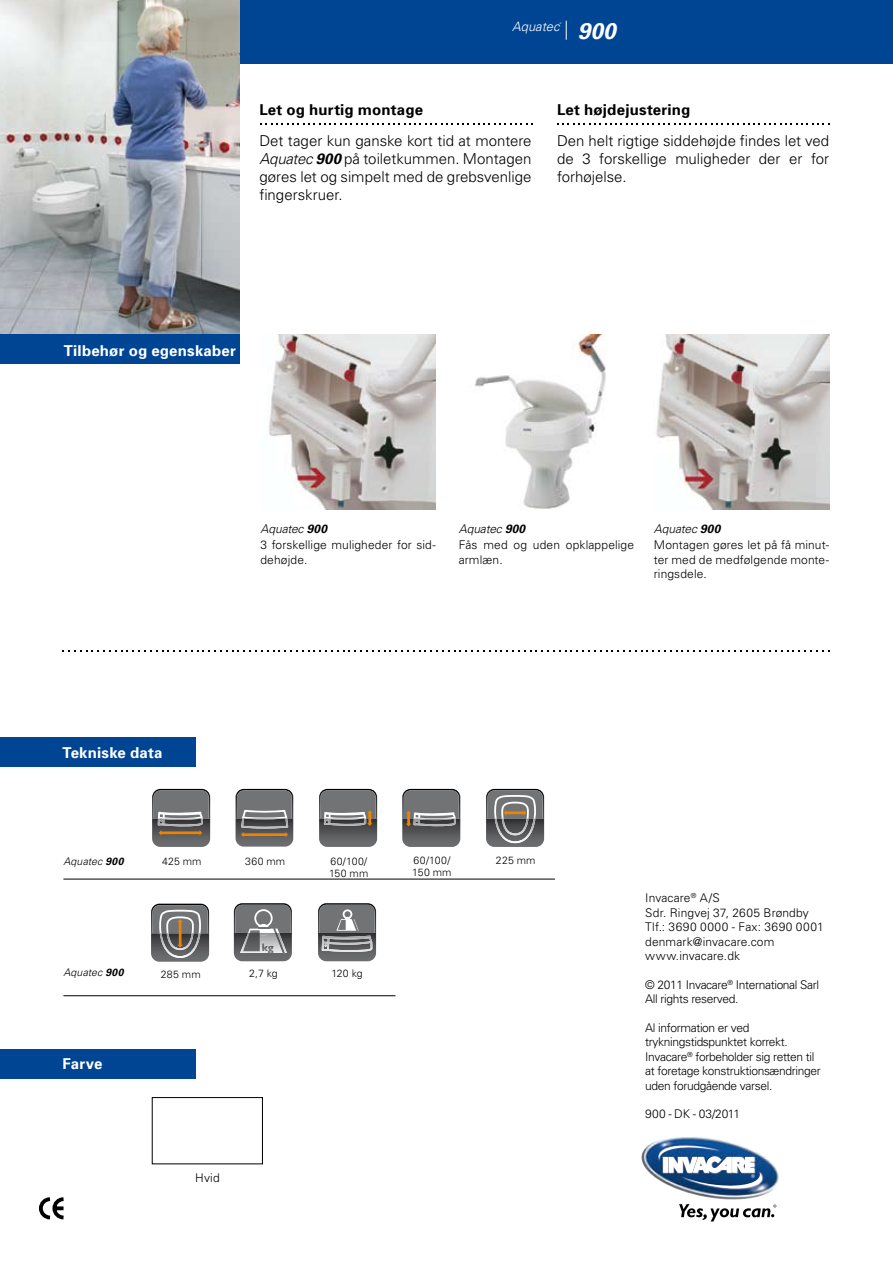
<style>
.page{position:relative;width:893px;height:1263px;background:#fff}
.page>*{position:absolute;margin:0;border:0;box-sizing:border-box;transform-origin:0 0}
.t1{font:italic 700 22.8px "Univers";color:#fff}
.t2{font:300 15px/18px "Univers";color:#000;text-align:justify}
.t3{font:700 15px "Univers";letter-spacing:.015em;color:#fff}
.t4{font:700 15px "Univers";letter-spacing:.01em;color:#000}
.t5{font:italic 300 12.9px "Univers";color:#fff}
.t6{font:300 12px/14.4px "Univers";letter-spacing:-.005em;color:#000}
.t7{font:300 12px/14.4px "Univers";letter-spacing:-.03em;color:#000}
.t8{font:300 12px/16.5px "Univers";letter-spacing:.015em;color:#000}
.t9{font:700 10.95px "Gill Sans";color:#727375}
.t10{font:300 10.5px/12.6px "Univers";letter-spacing:.015em;color:#000}
.t11{font:italic 300 10.5px "Univers";letter-spacing:.015em;color:#000}
.t12{font:italic 300 2.25px "Univers";color:#fff}
.s1{font-style:italic}
.s2{font-weight:700;font-style:italic}
.s3{font-weight:700}
</style>
<div class="page">
<div style="left:227px;top:0;width:666px;height:64px;background:#004494"></div>
<img style="left:0;top:0;width:239px;height:334px">
<svg style="left:39px;top:1197px;width:25px;height:23px"></svg>
<div style="left:0;top:737px;width:196px;height:30px;background:#004494"></div>
<svg style="left:62px;top:651px;width:767px;height:1px"></svg>
<img style="left:269px;top:334px;width:167px;height:176px">
<svg style="left:260px;top:123px;width:273px;height:1px"></svg>
<svg style="left:557px;top:123px;width:272px;height:1px"></svg>
<img style="left:474px;top:334px;width:132px;height:176px">
<img style="left:656px;top:334px;width:173px;height:176px">
<svg style="left:566px;top:21px;width:1px;height:19px"></svg>
<div style="left:152px;top:1097px;width:111px;height:67px;border:1px solid #000"></div>
<img style="left:641px;top:1137px;width:138px;height:63px">
<img style="left:658px;top:1143px;width:104px;height:48px">
<svg style="left:679px;top:1204px;width:97px;height:17px"></svg>
<div style="left:0;top:1049px;width:196px;height:29px;background:#004494"></div>
<div style="left:0;top:334px;width:239px;height:30px;background:#004494"></div>
<hr style="left:63px;top:879px;width:492px;height:1px;background:#000">
<img style="left:152px;top:835px;width:58px;height:12px">
<svg style="left:152px;top:789px;width:58px;height:46px"></svg>
<img style="left:236px;top:837px;width:57px;height:10px">
<svg style="left:236px;top:789px;width:57px;height:48px"></svg>
<img style="left:319px;top:826px;width:58px;height:21px">
<svg style="left:319px;top:789px;width:58px;height:37px"></svg>
<img style="left:402px;top:826px;width:58px;height:21px">
<svg style="left:402px;top:789px;width:58px;height:37px"></svg>
<img style="left:487px;top:843px;width:56px;height:4px">
<svg style="left:486px;top:789px;width:58px;height:54px"></svg>
<img style="left:152px;top:958px;width:56px;height:4px">
<svg style="left:151px;top:904px;width:58px;height:54px"></svg>
<img style="left:234px;top:954px;width:58px;height:7px">
<svg style="left:234px;top:903px;width:58px;height:51px"></svg>
<img style="left:318px;top:952px;width:58px;height:9px">
<svg style="left:318px;top:903px;width:58px;height:49px"></svg>
<hr style="left:63px;top:995px;width:332px;height:1px;background:#000">
<p class="t5" style="left:512px;top:18px;width:49px">Aquatec</p>
<p class="t12" style="left:560px;top:22px;width:3px">®</p>
<h1 class="t1" style="left:578px;top:18px;width:39px">900</h1>
<p class="t4" style="left:259px;top:100px;width:165px">Let og hurtig montage</p>
<p class="t2" style="left:259px;top:131px;width:274px">Det tager kun ganske kort tid at montere <span class="s1">Aquatec</span> <span class="s2">900</span> på toiletkummen. Montagen gøres let og simpelt med de grebsvenlige fingerskruer.</p>
<p class="t4" style="left:557px;top:100px;width:135px">Let højdejustering</p>
<p class="t2" style="left:557px;top:131px;width:274px">Den helt rigtige siddehøjde findes let ved de 3 forskellige muligheder der er for forhøjelse.</p>
<p class="t3" style="left:64px;top:341px;width:174px">Tilbehør og egenskaber</p>
<p class="t6" style="left:260px;top:520px;width:177px;line-height:16.5px"><span class="s1">Aquatec</span> <span class="s2">900<br></span>3 forskellige muligheder for sid-</p>
<p class="t6" style="left:260px;top:552px;width:48px">dehøjde.</p>
<p class="t8" style="left:459px;top:520px;width:177px"><span class="s1">Aquatec</span> <span class="s2">900<br></span>Fås med og uden opklappelige</p>
<p class="t6" style="left:459px;top:552px;width:46px">armlæn.</p>
<p class="t6" style="left:654px;top:520px;width:177px;line-height:16.5px"><span class="s1">Aquatec</span> <span class="s2">900<br></span>Montagen gøres let på få minut-</p>
<p class="t6" style="left:654px;top:552px;width:177px">ter med de medfølgende monte&shy;ringsdele.</p>
<p class="t3" style="left:63px;top:743px;width:102px">Tekniske data</p>
<p class="t11" style="left:63px;top:854px;width:62px">Aquatec <span class="s3">900</span></p>
<p class="t10" style="left:162px;top:854px;width:41px">425 mm</p>
<p class="t10" style="left:245px;top:854px;width:42px">360 mm</p>
<p class="t10" style="left:329px;top:854px;width:41px">60/100/<br>150 mm</p>
<p class="t10" style="left:412px;top:853px;width:41px">60/100/<br>150 mm</p>
<p class="t10" style="left:496px;top:853px;width:41px">225 mm</p>
<p class="t9" style="left:262px;top:941px;width:13px">kg</p>
<p class="t11" style="left:63px;top:965px;width:62px">Aquatec <span class="s3">900</span></p>
<p class="t10" style="left:331px;top:966px;width:33px">120 kg</p>
<p class="t10" style="left:161px;top:968px;width:41px">285 mm</p>
<p class="t10" style="left:249px;top:966px;width:30px">2,7 kg</p>
<p class="t3" style="left:63px;top:1054px;width:41px">Farve</p>
<p class="t6" style="left:195px;top:1170px;width:26px">Hvid</p>
<p class="t6" style="left:645px;top:890px;width:180px">Invacare<sup>®</sup> A/S<br>Sdr. Ringvej 37, 2605 Brøndby<br>Tlf.: 3690 0000 - Fax: 3690 0001 denmark@invacare.com www.invacare.dk</p>
<p class="t7" style="left:645px;top:977px;width:175px">© 2011 Invacare<sup>®</sup> International Sarl<br>All rights reserved.</p>
<p class="t7" style="left:645px;top:1020px;width:177px">Al information er ved trykningstidspunktet korrekt.<br>Invacare<sup>®</sup> forbeholder sig retten til at foretage konstruktionsændringer uden forudgående varsel.</p>
<p class="t6" style="left:645px;top:1106px;width:96px">900 - DK - 03/2011</p>
</div>
